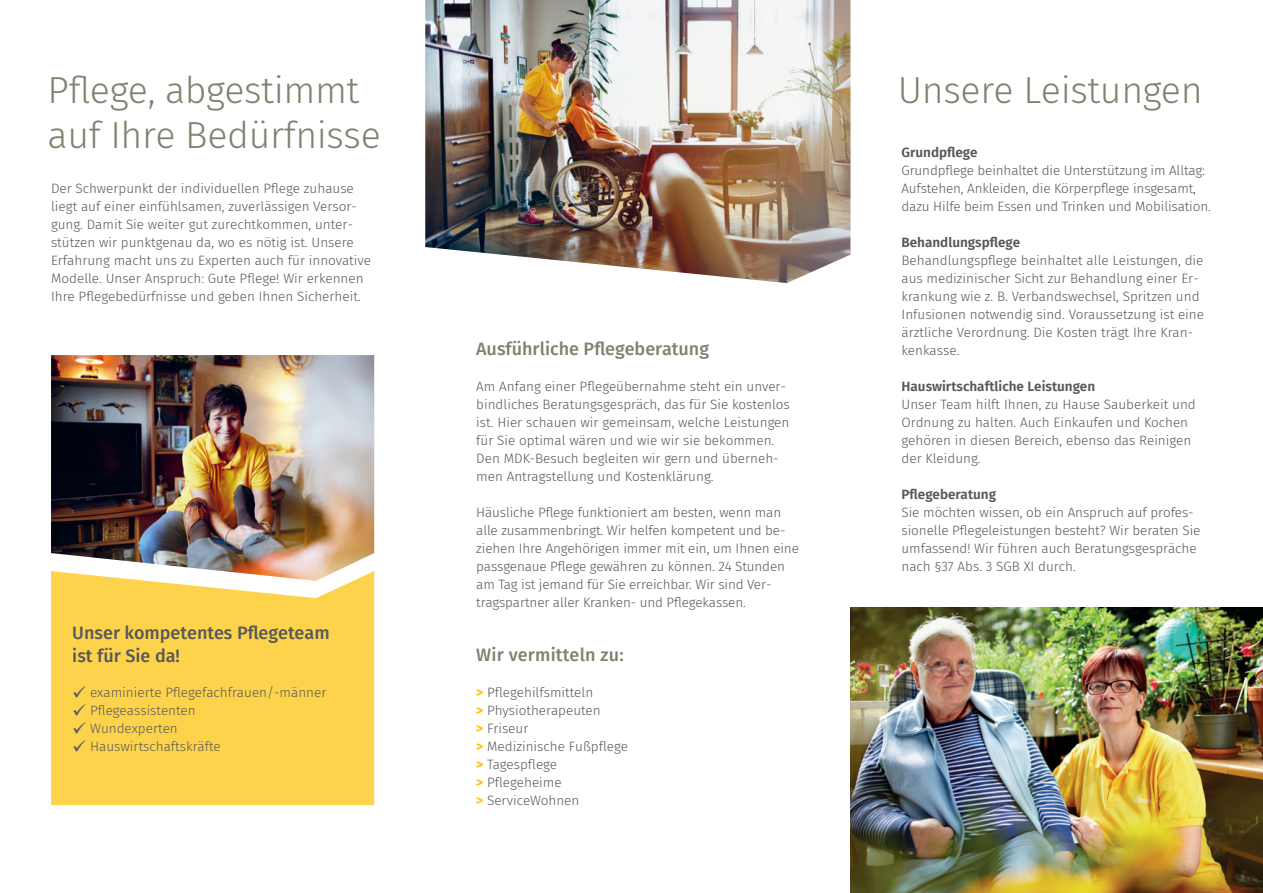
<style>
.page{position:relative;width:1263px;height:893px;background:#fff}
.page>*{position:absolute;margin:0;border:0;box-sizing:border-box;transform-origin:0 0}
._00_Headline_UltraLight_groß{font:300 37.5px/45px "Fira Sans";letter-spacing:-.01em;color:#82806e}
._01_Body_Subline{font:500 18px "Fira Sans";color:#82806e}
._01_Body_Subline-2{font:500 18px/22.5px "Fira Sans";color:#57585a}
._01_Body{font:300 13.5px/18px "Fira Sans";color:#57585a}
._01_Body-2{font:600 13.5px "Fira Sans";color:#57585a}
.s1{font-weight:800;color:#fec80b}
</style>
<div class="page">
<img style="left:425px;top:0;width:425px;height:283px">
<div style="left:51px;top:581px;width:323px;height:224px;background:#fed34c"></div>
<img style="left:51px;top:355px;width:323px;height:226px">
<img style="left:850px;top:608px;width:413px;height:285px">
<p class="_00_Headline_UltraLight_groß" style="left:48px;top:67px;width:335px">Pflege, abgestimmt auf Ihre Bedürfnisse</p>
<p class="_00_Headline_UltraLight_groß" style="left:898px;top:67px;width:306px">Unsere Leistungen</p>
<p class="_01_Body-2" style="left:901px;top:141px;width:78px">Grundpflege</p>
<p class="_01_Body" style="left:901px;top:161px;width:311px">Grundpflege beinhaltet die Unterstützung im Alltag:<br>Aufstehen, Ankleiden, die Körperpflege insgesamt, dazu Hilfe beim Essen und Trinken und Mobilisation.</p>
<p class="_01_Body-2" style="left:901px;top:231px;width:120px">Behandlungspflege</p>
<p class="_01_Body" style="left:901px;top:251px;width:304px">Behandlungspflege beinhaltet alle Leistungen, die aus medizinischer Sicht zur Behandlung einer Er&shy;krankung wie z. B. Verbandswechsel, Spritzen und Infusionen notwendig sind. Voraussetzung ist eine ärztliche Verordnung. Die Kosten trägt Ihre Kran&shy;kenkasse.</p>
<p class="_01_Body-2" style="left:901px;top:375px;width:195px">Hauswirtschaftliche Leistungen</p>
<p class="_01_Body" style="left:901px;top:395px;width:296px">Unser Team hilft Ihnen, zu Hause Sauberkeit und Ordnung zu halten. Auch Einkaufen und Kochen gehören in diesen Bereich, ebenso das Reinigen der Kleidung.</p>
<p class="_01_Body-2" style="left:901px;top:483px;width:96px">Pflegeberatung</p>
<p class="_01_Body" style="left:901px;top:503px;width:300px">Sie möchten wissen, ob ein Anspruch auf profes&shy;sionelle Pflegeleistungen besteht? Wir beraten Sie umfassend! Wir führen auch Beratungsgespräche nach §37 Abs. 3 SGB XI durch.</p>
<p class="_01_Body" style="left:51px;top:179px;width:321px">Der Schwerpunkt der individuellen Pflege zuhause liegt auf einer einfühlsamen, zuverlässigen Versor&shy;gung. Damit Sie weiter gut zurechtkommen, unter&shy;stützen wir punktgenau da, wo es nötig ist. Unsere Erfahrung macht uns zu Experten auch für innovative Modelle. Unser Anspruch: Gute Pflege! Wir erkennen Ihre Pflegebedürfnisse und geben Ihnen Sicherheit.</p>
<p class="_01_Body_Subline" style="left:476px;top:334px;width:234px">Ausführliche Pflegeberatung</p>
<p class="_01_Body" style="left:476px;top:377px;width:315px">Am Anfang einer Pflegeübernahme steht ein unver&shy;bindliches Beratungsgespräch, das für Sie kostenlos ist. Hier schauen wir gemeinsam, welche Leistungen für Sie optimal wären und wie wir sie bekommen.<br>Den MDK-Besuch begleiten wir gern und überneh&shy;men Antragstellung und Kostenklärung.</p>
<p class="_01_Body" style="left:476px;top:503px;width:324px">Häusliche Pflege funktioniert am besten, wenn man alle zusammenbringt. Wir helfen kompetent und be&shy;ziehen Ihre Angehörigen immer mit ein, um Ihnen eine passgenaue Pflege gewähren zu können. 24 Stunden am Tag ist jemand für Sie erreichbar. Wir sind Ver&shy;tragspartner aller Kranken- und Pflegekassen.</p>
<p class="_01_Body_Subline" style="left:476px;top:640px;width:149px">Wir vermitteln zu:</p>
<p class="_01_Body" style="left:476px;top:683px;width:119px"><span class="s1">&gt;</span> Pflegehilfsmitteln</p>
<p class="_01_Body" style="left:476px;top:701px;width:126px"><span class="s1">&gt;</span> Physiotherapeuten</p>
<p class="_01_Body" style="left:476px;top:719px;width:54px"><span class="s1">&gt;</span> Friseur</p>
<p class="_01_Body" style="left:476px;top:737px;width:153px"><span class="s1">&gt;</span> Medizinische Fußpflege</p>
<p class="_01_Body" style="left:476px;top:755px;width:82px"><span class="s1">&gt;</span> Tagespflege</p>
<p class="_01_Body" style="left:476px;top:773px;width:87px"><span class="s1">&gt;</span> Pflegeheime</p>
<p class="_01_Body" style="left:476px;top:791px;width:105px"><span class="s1">&gt;</span> ServiceWohnen</p>
<p class="_01_Body_Subline-2" style="left:72px;top:621px;width:259px">Unser kompetentes Pflegeteam ist für Sie da!</p>
<p class="_01_Body" style="left:72px;top:683px;width:256px">✓ examinierte Pflegefachfrauen/-männer</p>
<p class="_01_Body" style="left:72px;top:701px;width:125px">✓ Pflegeassistenten</p>
<p class="_01_Body" style="left:72px;top:719px;width:107px">✓ Wundexperten</p>
<p class="_01_Body" style="left:72px;top:737px;width:150px">✓ Hauswirtschaftskräfte</p>
</div>
